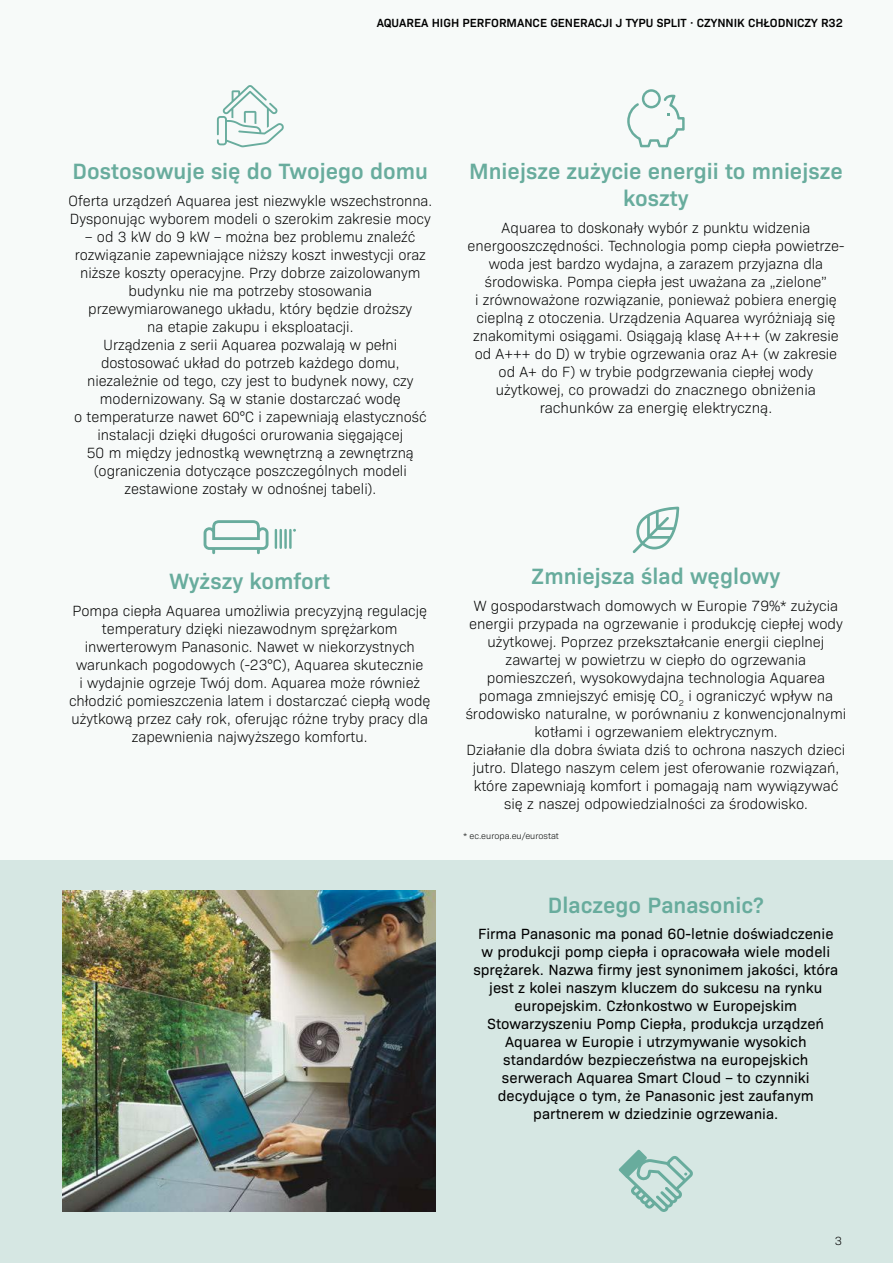
<style>
.page{position:relative;width:893px;height:1263px;background:#f7faf9}
.page>*{position:absolute;margin:0;border:0;box-sizing:border-box;transform-origin:0 0}
.t1{font:600 22.5px/27px "Bio Sans";color:#68ac9d;text-align:center}
.t2{font:300 15px/18px "Bio Sans";color:#000;text-align:center}
.t3{font:15px/18px "Bio Sans";color:#000;text-align:center}
.t4{font:600 12px "Bio Sans";color:#000}
.t5{font:300 12px "Bio Sans";color:#000}
.t6{font:300 9px "Bio Sans";color:#000}
</style>
<div class="page">
<div style="left:0;top:860px;width:893px;height:403px;background:#d6e7e3"></div>
<svg style="left:627px;top:89px;width:58px;height:58px"></svg>
<svg style="left:217px;top:85px;width:67px;height:62px"></svg>
<img style="left:63px;top:891px;width:373px;height:321px">
<svg style="left:618px;top:1149px;width:75px;height:63px"></svg>
<svg style="left:204px;top:520px;width:64px;height:34px"></svg>
<svg style="left:275px;top:530px;width:7px;height:18px"></svg>
<hr style="left:284px;top:530px;width:3px;height:18px;background:#68ac9d">
<hr style="left:289px;top:530px;width:3px;height:18px;background:#68ac9d">
<svg style="left:633px;top:507px;width:46px;height:46px"></svg>
<p class="t4" style="left:377px;top:14px;width:468px">AQUAREA HIGH PERFORMANCE GENERACJI J TYPU SPLIT · CZYNNIK CHŁODNICZY R32</p>
<h1 class="t1" style="left:73px;top:156px;width:357px">Dostosowuje się do Twojego domu</h1>
<p class="t2" style="left:68px;top:191px;width:365px;text-align:left">Oferta urządzeń Aquarea jest niezwykle wszechstronna.<br>Dysponując wyborem modeli o szerokim zakresie mocy</p>
<p class="t2" style="left:74px;top:227px;width:354px">– od 3 kW do 9 kW – można bez problemu znaleźć rozwiązanie zapewniające niższy koszt inwestycji oraz niższe koszty operacyjne. Przy dobrze zaizolowanym budynku nie ma potrzeby stosowania przewymiarowanego układu, który będzie droższy<br>na etapie zakupu i eksploatacji.<br>Urządzenia z serii Aquarea pozwalają w pełni dostosować układ do potrzeb każdego domu, niezależnie od tego, czy jest to budynek nowy, czy modernizowany. Są w stanie dostarczać wodę<br>o temperaturze nawet 60°C i zapewniają elastyczność instalacji dzięki długości orurowania sięgającej<br>50 m między jednostką wewnętrzną a zewnętrzną (ograniczenia dotyczące poszczególnych modeli zestawione zostały w odnośnej tabeli).</p>
<h1 class="t1" style="left:169px;top:566px;width:162px">Wyższy komfort</h1>
<p class="t2" style="left:69px;top:601px;width:363px">Pompa ciepła Aquarea umożliwia precyzyjną regulację temperatury dzięki niezawodnym sprężarkom inwerterowym Panasonic. Nawet w niekorzystnych warunkach pogodowych (-23°C), Aquarea skutecznie<br>i wydajnie ogrzeje Twój dom. Aquarea może również chłodzić pomieszczenia latem i dostarczać ciepłą wodę użytkową przez cały rok, oferując różne tryby pracy dla zapewnienia najwyższego komfortu.</p>
<h1 class="t1" style="left:469px;top:156px;width:375px">Mniejsze zużycie energii to mniejsze koszty</h1>
<p class="t2" style="left:468px;top:218px;width:378px">Aquarea to doskonały wybór z punktu widzenia energooszczędności. Technologia pomp ciepła powietrze&shy;woda jest bardzo wydajna, a zarazem przyjazna dla środowiska. Pompa ciepła jest uważana za „zielone”<br>i zrównoważone rozwiązanie, ponieważ pobiera energię cieplną z otoczenia. Urządzenia Aquarea wyróżniają się znakomitymi osiągami. Osiągają klasę A+++ (w zakresie od A+++ do D) w trybie ogrzewania oraz A+ (w zakresie od A+ do F) w trybie podgrzewania ciepłej wody użytkowej, co prowadzi do znacznego obniżenia rachunków za energię elektryczną.</p>
<h1 class="t1" style="left:532px;top:561px;width:250px">Zmniejsza ślad węglowy</h1>
<p class="t2" style="left:466px;top:595px;width:382px">W gospodarstwach domowych w Europie 79%* zużycia energii przypada na ogrzewanie i produkcję ciepłej wody użytkowej. Poprzez przekształcanie energii cieplnej zawartej w powietrzu w ciepło do ogrzewania pomieszczeń, wysokowydajna technologia Aquarea pomaga zmniejszyć emisję CO<sub>2</sub> i ograniczyć wpływ na środowisko naturalne, w porównaniu z konwencjonalnymi kotłami i ogrzewaniem elektrycznym.<br>Działanie dla dobra świata dziś to ochrona naszych dzieci jutro. Dlatego naszym celem jest oferowanie rozwiązań, które zapewniają komfort i pomagają nam wywiązywać się z naszej odpowiedzialności za środowisko.</p>
<p class="t6" style="left:463px;top:830px;width:97px">* ec.europa.eu/eurostat</p>
<h1 class="t1" style="left:548px;top:889px;width:217px">Dlaczego Panasonic?</h1>
<p class="t3" style="left:473px;top:924px;width:366px">Firma Panasonic ma ponad 60-letnie doświadczenie w produkcji pomp ciepła i opracowała wiele modeli sprężarek. Nazwa firmy jest synonimem jakości, która jest z kolei naszym kluczem do sukcesu na rynku europejskim. Członkostwo w Europejskim Stowarzyszeniu Pomp Ciepła, produkcja urządzeń Aquarea w Europie i utrzymywanie wysokich standardów bezpieczeństwa na europejskich serwerach Aquarea Smart Cloud – to czynniki decydujące o tym, że Panasonic jest zaufanym partnerem w dziedzinie ogrzewania.</p>
<p class="t5" style="left:835px;top:1232px;width:9px">3</p>
</div>
